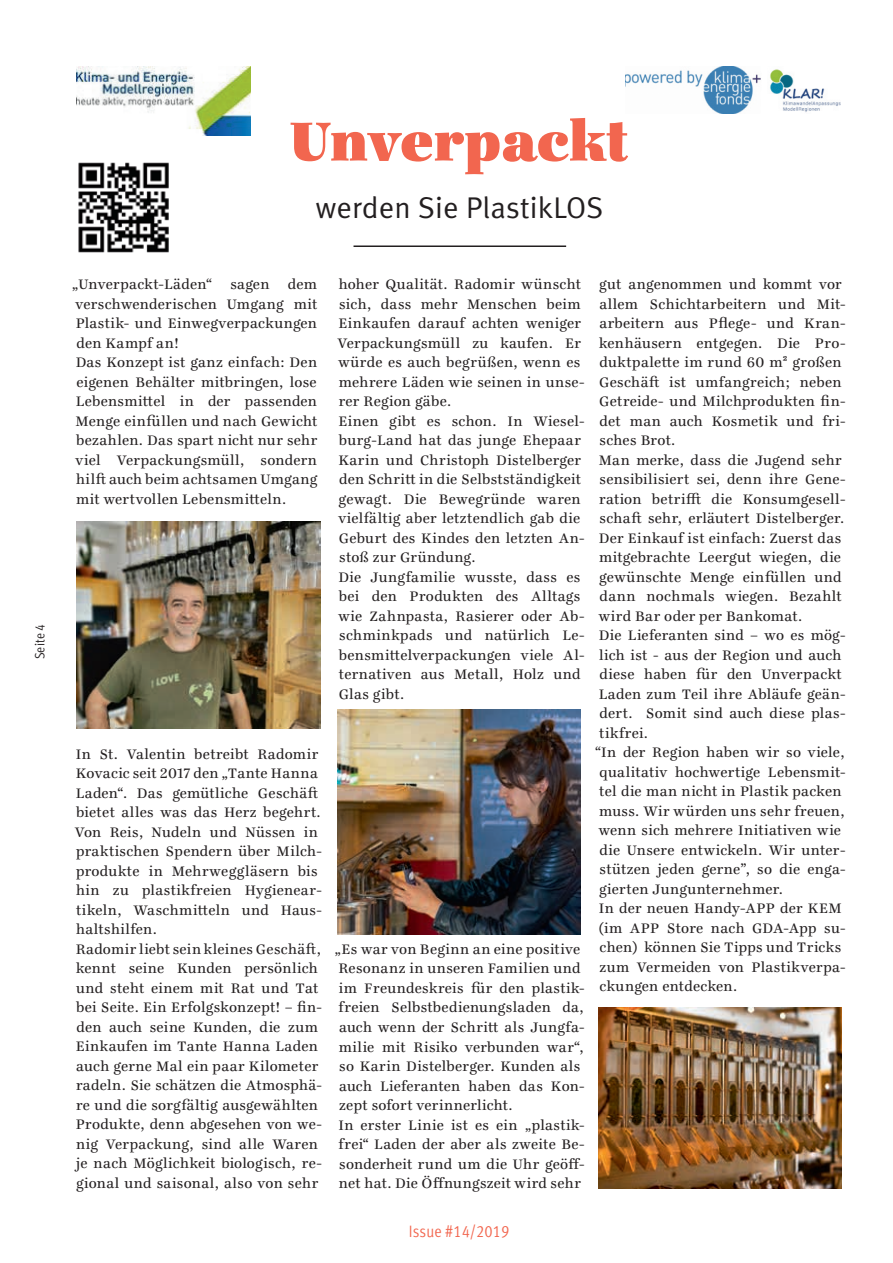
<style>
.page{position:relative;width:893px;height:1263px;background:#fff}
.page>*{position:absolute;margin:0;border:0;box-sizing:border-box;transform-origin:0 0}
.t1{font:900 60px "Ingeborg";color:#f2664f}
.t2{font:30px "Meta Normal LF";letter-spacing:.01em;color:#231f20}
.t3{font:16.5px "Meta Cond Normal LF";letter-spacing:.01em;color:#f2664f}
.t4{font:15px/19.5px "Ingeborg";letter-spacing:.02em;color:#231f20}
.t5{font:13.5px "Meta Cond Normal LF";letter-spacing:.01em;color:#231f20}
</style>
<div class="page">
<hr style="left:353px;top:245px;width:213px;height:2px;background:#231f20">
<img style="left:625px;top:66px;width:216px;height:48px">
<img style="left:77px;top:66px;width:174px;height:70px">
<img style="left:77px;top:521px;width:244px;height:207px">
<img style="left:599px;top:1007px;width:243px;height:181px">
<img style="left:338px;top:709px;width:243px;height:225px">
<img style="left:78px;top:162px;width:91px;height:91px">
<p class="t5" style="left:32px;top:659px;width:37px;rotate:-90deg">Seite 4</p>
<h1 class="t1" style="left:290px;top:102px;width:340px">Unverpackt</h1>
<h2 class="t2" style="left:316px;top:190px;width:289px">werden Sie PlastikLOS</h2>
<p class="t4" style="left:72px;top:274px;width:247px">„Unverpackt-Läden“ sagen dem verschwenderischen Umgang mit<br>Plastik- und Einwegverpackungen den Kampf an!<br>Das Konzept ist ganz einfach: Den eigenen Behälter mitbringen, lose<br>Lebensmittel in der passenden<br>Menge einfüllen und nach Gewicht bezahlen. Das spart nicht nur sehr viel Verpackungsmüll, sondern hilft auch beim achtsamen Umgang mit wertvollen Lebensmitteln.</p>
<p class="t4" style="left:75px;top:744px;width:249px">In St. Valentin betreibt Radomir<br>Kovacic seit 2017 den „Tante Hanna<br>Laden“. Das gemütliche Geschäft bietet alles was das Herz begehrt.<br>Von Reis, Nudeln und Nüssen in praktischen Spendern über Milch&shy;produkte in Mehrweggläsern bis hin zu plastikfreien Hygienear&shy;tikeln, Waschmitteln und Haus&shy;haltshilfen.<br>Radomir liebt sein kleines Geschäft, kennt seine Kunden persönlich und steht einem mit Rat und Tat bei Seite. Ein Erfolgskonzept! – fin&shy;den auch seine Kunden, die zum<br>Einkaufen im Tante Hanna Laden auch gerne Mal ein paar Kilometer radeln. Sie schätzen die Atmosphä&shy;re und die sorgfältig ausgewählten<br>Produkte, denn abgesehen von we&shy;nig Verpackung, sind alle Waren je nach Möglichkeit biologisch, re&shy;gional und saisonal, also von sehr</p>
<p class="t4" style="left:337px;top:274px;width:249px">hoher Qualität. Radomir wünscht sich, dass mehr Menschen beim<br>Einkaufen darauf achten weniger<br>Verpackungsmüll zu kaufen. Er würde es auch begrüßen, wenn es mehrere Läden wie seinen in unse&shy;rer Region gäbe.<br>Einen gibt es schon. In Wiesel&shy;burg-Land hat das junge Ehepaar<br>Karin und Christoph Distelberger den Schritt in die Selbstständigkeit gewagt. Die Bewegründe waren vielfältig aber letztendlich gab die<br>Geburt des Kindes den letzten An&shy;stoß zur Gründung.<br>Die Jungfamilie wusste, dass es bei den Produkten des Alltags wie Zahnpasta, Rasierer oder Ab&shy;schminkpads und natürlich Le&shy;bensmittelverpackungen viele Al&shy;ternativen aus Metall, Holz und<br>Glas gibt.</p>
<p class="t4" style="left:334px;top:939px;width:252px">„Es war von Beginn an eine positive Resonanz in unseren Familien und im Freundeskreis für den plastik&shy;freien Selbstbedienungsladen da, auch wenn der Schritt als Jungfa&shy;milie mit Risiko verbunden war“, so Karin Distelberger. Kunden als auch Lieferanten haben das Kon&shy;zept sofort verinnerlicht.<br>In erster Linie ist es ein „plastik&shy;frei“ Laden der aber als zweite Be&shy;sonderheit rund um die Uhr geöff&shy;net hat. Die Öffnungszeit wird sehr</p>
<p class="t4" style="left:595px;top:274px;width:252px">gut angenommen und kommt vor allem Schichtarbeitern und Mit&shy;arbeitern aus Pflege- und Kran&shy;kenhäusern entgegen. Die Pro&shy;duktpalette im rund 60 m² großen<br>Geschäft ist umfangreich; neben<br>Getreide- und Milchprodukten fin&shy;det man auch Kosmetik und fri&shy;sches Brot.<br>Man merke, dass die Jugend sehr sensibilisiert sei, denn ihre Gene&shy;ration betrifft die Konsumgesell&shy;schaft sehr, erläutert Distelberger.<br>Der Einkauf ist einfach: Zuerst das mitgebrachte Leergut wiegen, die gewünschte Menge einfüllen und dann nochmals wiegen. Bezahlt wird Bar oder per Bankomat.<br>Die Lieferanten sind – wo es mög&shy;lich ist - aus der Region und auch diese haben für den Unverpackt<br>Laden zum Teil ihre Abläufe geän&shy;dert. Somit sind auch diese plas&shy;tikfrei.<br>“In der Region haben wir so viele, qualitativ hochwertige Lebensmit&shy;tel die man nicht in Plastik packen muss. Wir würden uns sehr freuen, wenn sich mehrere Initiativen wie die Unsere entwickeln. Wir unter&shy;stützen jeden gerne”, so die enga&shy;gierten Jungunternehmer.<br>In der neuen Handy-APP der KEM (im APP Store nach GDA-App su&shy;chen) können Sie Tipps und Tricks zum Vermeiden von Plastikverpa&shy;ckungen entdecken.</p>
<p class="t3" style="left:409px;top:1222px;width:102px">Issue #14/2019</p>
</div>
